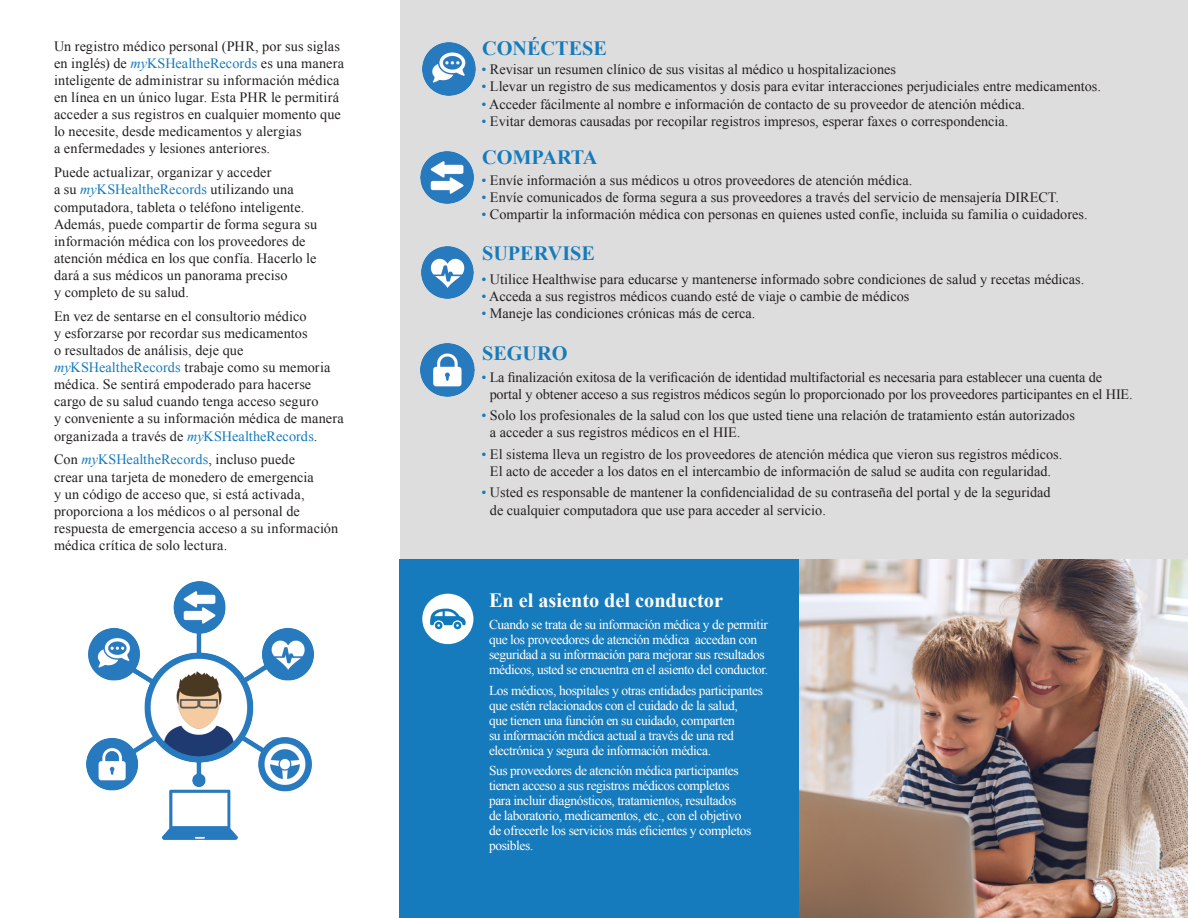
<style>
.page{position:relative;width:1188px;height:918px;background:#fff}
.page>*{position:absolute;margin:0;border:0;box-sizing:border-box;transform-origin:0 0}
.t1{font:700 20.25px "Times New Roman";color:#167bbc}
.t2{font:700 20.25px "Times New Roman";color:#fff}
.t3{font:14.25px/17.1px "Times New Roman";color:#231f20}
.t4{font:13.5px/15px "Times New Roman";letter-spacing:-.03em;color:#fff}
.s1{font-style:italic;color:#167bbc}
.s2{color:#167bbc}
</style>
<div class="page">
<div style="left:400px;top:0;width:788px;height:572px;background:#dedddd"></div>
<div style="left:400px;top:559px;width:399px;height:359px;background:#167bbc"></div>
<img style="left:799px;top:559px;width:389px;height:359px">
<img style="left:422px;top:42px;width:53px;height:53px">
<img style="left:421px;top:151px;width:53px;height:53px">
<img style="left:421px;top:246px;width:53px;height:53px">
<img style="left:421px;top:343px;width:53px;height:53px">
<div style="left:422px;top:594px;width:51px;height:50px;background:#fff;border-radius:50%"></div>
<svg style="left:430px;top:608px;width:36px;height:21px"></svg>
<img style="left:86px;top:582px;width:227px;height:258px">
<p class="t3" style="left:54px;top:37px;width:292px">Un registro médico personal (PHR, por sus siglas en inglés) de <span class="s1">my</span><span class="s2">KSHealtheRecords</span> es una manera inteligente de administrar su información médica en línea en un único lugar. Esta PHR le permitirá acceder a sus registros en cualquier momento que lo necesite, desde medicamentos y alergias<br>a enfermedades y lesiones anteriores.</p>
<p class="t3" style="left:54px;top:164px;width:265px">Puede actualizar, organizar y acceder<br>a su <span class="s1">my</span><span class="s2">KSHealtheRecords</span> utilizando una computadora, tableta o teléfono inteligente.<br>Además, puede compartir de forma segura su información médica con los proveedores de atención médica en los que confía. Hacerlo le dará a sus médicos un panorama preciso<br>y completo de su salud.</p>
<p class="t3" style="left:54px;top:307px;width:291px">En vez de sentarse en el consultorio médico<br>y esforzarse por recordar sus medicamentos<br>o resultados de análisis, deje que <span class="s1">my</span><span class="s2">KSHealtheRecords</span> trabaje como su memoria médica. Se sentirá empoderado para hacerse cargo de su salud cuando tenga acceso seguro<br>y conveniente a su información médica de manera organizada a través de <span class="s1">my</span><span class="s2">KSHealtheRecords</span>.</p>
<p class="t3" style="left:54px;top:451px;width:286px">Con <span class="s1">my</span><span class="s2">KSHealtheRecords</span>, incluso puede<br>crear una tarjeta de monedero de emergencia<br>y un código de acceso que, si está activada, proporciona a los médicos o al personal de respuesta de emergencia acceso a su información médica crítica de solo lectura.</p>
<p class="t1" style="left:482px;top:34px;width:126px">CONÉCTESE</p>
<p class="t3" style="left:481px;top:61px;width:416px"><span class="s2">•</span> Revisar un resumen clínico de sus visitas al médico u hospitalizaciones</p>
<p class="t3" style="left:481px;top:78px;width:621px"><span class="s2">•</span> Llevar un registro de sus medicamentos y dosis para evitar interacciones perjudiciales entre medicamentos.</p>
<p class="t3" style="left:481px;top:95px;width:545px"><span class="s2">•</span> Acceder fácilmente al nombre e información de contacto de su proveedor de atención médica.</p>
<p class="t3" style="left:481px;top:112px;width:528px"><span class="s2">•</span> Evitar demoras causadas por recopilar registros impresos, esperar faxes o correspondencia.</p>
<p class="t1" style="left:482px;top:143px;width:117px">COMPARTA</p>
<p class="t3" style="left:481px;top:172px;width:432px"><span class="s2">•</span> Envíe información a sus médicos u otros proveedores de atención médica.</p>
<p class="t3" style="left:481px;top:189px;width:579px"><span class="s2">•</span> Envíe comunicados de forma segura a sus proveedores a través del servicio de mensajería DIRECT.</p>
<p class="t3" style="left:481px;top:206px;width:608px"><span class="s2">•</span> Compartir la información médica con personas en quienes usted confíe, incluida su familia o cuidadores.</p>
<p class="t1" style="left:482px;top:239px;width:114px">SUPERVISE</p>
<p class="t3" style="left:481px;top:270px;width:604px"><span class="s2">•</span> Utilice Healthwise para educarse y mantenerse informado sobre condiciones de salud y recetas médicas.</p>
<p class="t3" style="left:481px;top:287px;width:430px"><span class="s2">•</span> Acceda a sus registros médicos cuando esté de viaje o cambie de médicos</p>
<p class="t3" style="left:481px;top:304px;width:276px"><span class="s2">•</span> Maneje las condiciones crónicas más de cerca.</p>
<p class="t1" style="left:482px;top:339px;width:87px">SEGURO</p>
<p class="t3" style="left:490px;top:368px;width:645px;text-indent:-8px"><span class="s2">•</span> La finalización exitosa de la verificación de identidad multifactorial es necesaria para establecer una cuenta de portal y obtener acceso a sus registros médicos según lo proporcionado por los proveedores participantes en el HIE.</p>
<p class="t3" style="left:490px;top:407px;width:586px;text-indent:-9px"><span class="s2">•</span> Solo los profesionales de la salud con los que usted tiene una relación de tratamiento están autorizados a acceder a sus registros médicos en el HIE.</p>
<p class="t3" style="left:481px;top:445px;width:582px;text-align:center"><span class="s2">•</span> El sistema lleva un registro de los proveedores de atención médica que vieron sus registros médicos.<br>El acto de acceder a los datos en el intercambio de información de salud se audita con regularidad.</p>
<p class="t3" style="left:490px;top:483px;width:562px;line-height:18px;text-indent:-9px"><span class="s2">•</span> Usted es responsable de mantener la confidencialidad de su contraseña del portal y de la seguridad de cualquier computadora que use para acceder al servicio.</p>
<p class="t2" style="left:489px;top:587px;width:236px">En el asiento del conductor</p>
<p class="t4" style="left:489px;top:617px;width:281px">Cuando se trata de su información médica y de permitir que los proveedores de atención médica accedan con seguridad a su información para mejorar sus resultados médicos, usted se encuentra en el asiento del conductor.</p>
<p class="t4" style="left:489px;top:682px;width:275px">Los médicos, hospitales y otras entidades participantes que estén relacionados con el cuidado de la salud,<br>que tienen una función en su cuidado, comparten<br>su información médica actual a través de una red electrónica y segura de información médica.</p>
<p class="t4" style="left:489px;top:763px;width:264px">Sus proveedores de atención médica participantes tienen acceso a sus registros médicos completos para incluir diagnósticos, tratamientos, resultados de laboratorio, medicamentos, etc., con el objetivo de ofrecerle los servicios más eficientes y completos posibles.</p>
</div>
